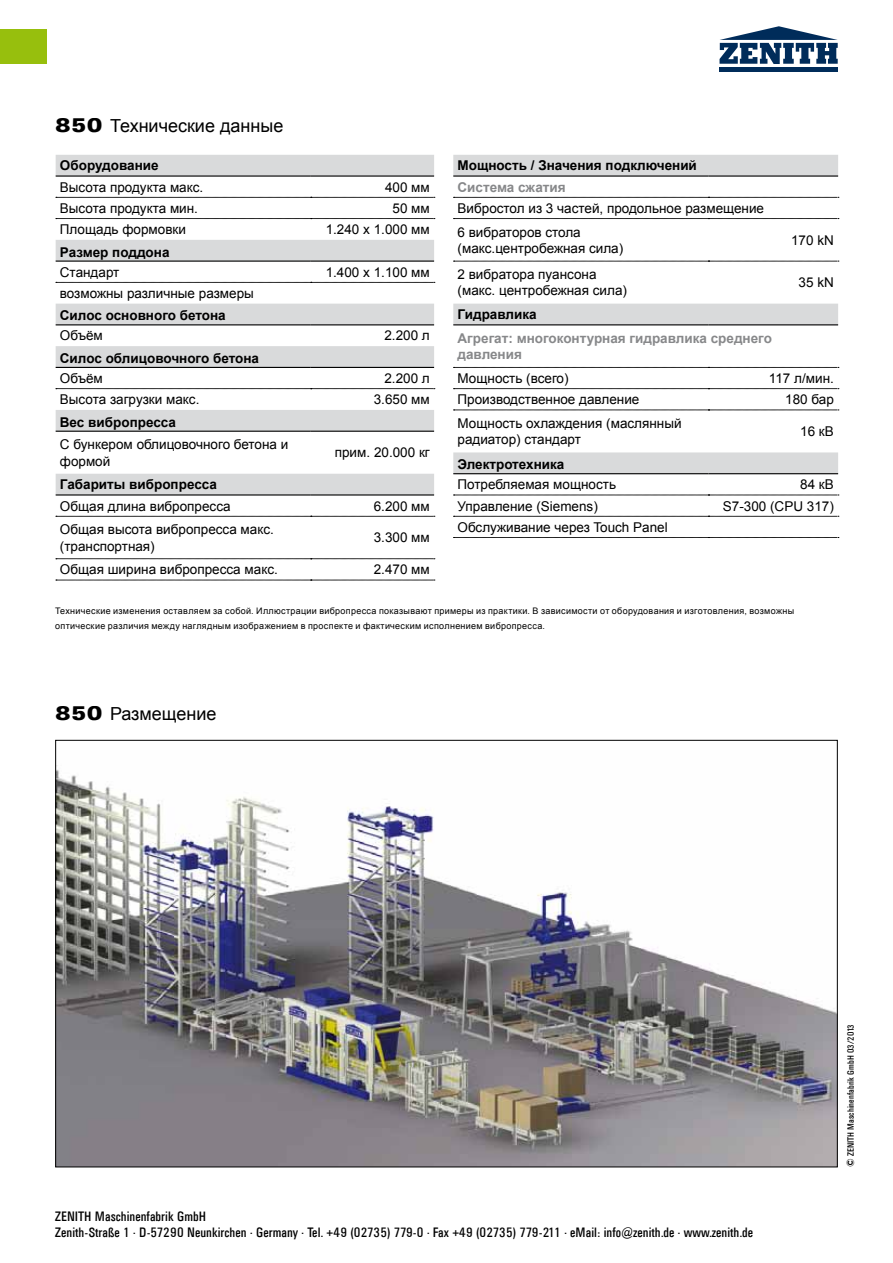
<style>
.page{position:relative;width:893px;height:1263px;background:#fff}
.page>*{position:absolute;margin:0;border:0;box-sizing:border-box;transform-origin:0 0}
.t1{font:18px "Arial";color:#000}
.t2{font:13.5px/16.2px "Arial";color:#000}
.t3{font:700 13.5px "Arial";color:#000}
.t4{font:13.5px/16.2px "Univers Condensed BQ";color:#000}
.t5{font:700 13.5px/16.2px "Arial";color:#87888a}
.t6{font:9px/15px "Arial";letter-spacing:.035em;color:#000}
.t7{font:9px "Univers Condensed BQ";color:#000}
.s1{font-family:"Univers Extended BQ";font-weight:900;font-size:19.5px}
.s2{font-weight:700;font-size:10.5px}
</style>
<div class="page">
<div style="left:719px;top:67px;width:119px;height:5px;background:#002c5a"></div>
<svg style="left:719px;top:26px;width:119px;height:38px"></svg>
<div style="left:0;top:30px;width:47px;height:34px;background:#97bf0d"></div>
<img style="left:57px;top:770px;width:779px;height:395px">
<svg style="left:453px;top:155px;width:385px;height:318px"></svg>
<hr style="left:453px;top:324px;width:255px;height:1px;background:#000">
<hr style="left:708px;top:324px;width:130px;height:1px;background:#000">
<hr style="left:453px;top:473px;width:255px;height:1px;background:#000">
<hr style="left:708px;top:473px;width:130px;height:1px;background:#000">
<hr style="left:453px;top:175px;width:255px;height:2px;background:#000">
<hr style="left:708px;top:175px;width:130px;height:2px;background:#000">
<svg style="left:453px;top:367px;width:386px;height:1px"></svg>
<svg style="left:453px;top:388px;width:386px;height:1px"></svg>
<svg style="left:453px;top:410px;width:386px;height:1px"></svg>
<svg style="left:453px;top:495px;width:386px;height:1px"></svg>
<svg style="left:453px;top:516px;width:386px;height:1px"></svg>
<svg style="left:453px;top:537px;width:386px;height:1px"></svg>
<svg style="left:453px;top:261px;width:386px;height:1px"></svg>
<svg style="left:453px;top:197px;width:386px;height:1px"></svg>
<svg style="left:453px;top:218px;width:386px;height:1px"></svg>
<svg style="left:56px;top:155px;width:378px;height:339px"></svg>
<hr style="left:56px;top:175px;width:255px;height:2px;background:#000">
<hr style="left:311px;top:175px;width:123px;height:2px;background:#000">
<hr style="left:56px;top:261px;width:255px;height:1px;background:#000">
<hr style="left:311px;top:261px;width:123px;height:1px;background:#000">
<hr style="left:56px;top:324px;width:255px;height:1px;background:#000">
<hr style="left:311px;top:324px;width:123px;height:1px;background:#000">
<hr style="left:56px;top:367px;width:255px;height:1px;background:#000">
<hr style="left:311px;top:367px;width:123px;height:1px;background:#000">
<hr style="left:56px;top:431px;width:255px;height:1px;background:#000">
<hr style="left:311px;top:431px;width:123px;height:1px;background:#000">
<hr style="left:56px;top:494px;width:255px;height:1px;background:#000">
<hr style="left:311px;top:494px;width:123px;height:1px;background:#000">
<svg style="left:56px;top:197px;width:379px;height:1px"></svg>
<svg style="left:56px;top:218px;width:379px;height:1px"></svg>
<svg style="left:56px;top:282px;width:379px;height:1px"></svg>
<svg style="left:56px;top:388px;width:379px;height:1px"></svg>
<svg style="left:56px;top:516px;width:379px;height:1px"></svg>
<svg style="left:56px;top:558px;width:379px;height:1px"></svg>
<svg style="left:56px;top:580px;width:379px;height:1px"></svg>
<h1 class="t1" style="left:55px;top:114px;width:230px"><span class="s1">850</span> Технические данные</h1>
<p class="t3" style="left:60px;top:157px;width:100px">Оборудование</p>
<p class="t2" style="left:60px;top:179px;width:145px">Высота продукта макс.</p>
<p class="t2" style="left:385px;top:179px;width:46px">400 мм</p>
<p class="t2" style="left:60px;top:200px;width:140px">Высота продукта мин.</p>
<p class="t2" style="left:392px;top:200px;width:39px">50 мм</p>
<p class="t2" style="left:60px;top:221px;width:128px">Площадь формовки</p>
<p class="t2" style="left:326px;top:221px;width:106px">1.240 x 1.000 мм</p>
<p class="t3" style="left:60px;top:243px;width:111px">Размер поддона</p>
<p class="t2" style="left:60px;top:264px;width:61px">Стандарт</p>
<p class="t2" style="left:326px;top:264px;width:106px">1.400 x 1.100 мм</p>
<p class="t2" style="left:60px;top:285px;width:195px">возможны различные размеры</p>
<p class="t3" style="left:60px;top:307px;width:167px">Силос основного бетона</p>
<p class="t2" style="left:60px;top:328px;width:45px">Объём</p>
<p class="t2" style="left:384px;top:328px;width:47px">2.200 л</p>
<p class="t3" style="left:60px;top:349px;width:201px">Силос облицовочного бетона</p>
<p class="t2" style="left:60px;top:370px;width:45px">Объём</p>
<p class="t2" style="left:384px;top:370px;width:47px">2.200 л</p>
<p class="t2" style="left:60px;top:392px;width:141px">Высота загрузки макс.</p>
<p class="t2" style="left:374px;top:392px;width:58px">3.650 мм</p>
<p class="t3" style="left:60px;top:413px;width:118px">Вес вибропресса</p>
<p class="t2" style="left:60px;top:437px;width:230px">С бункером облицовочного бетона и формой</p>
<p class="t2" style="left:335px;top:445px;width:97px">прим. 20.000 кг</p>
<p class="t3" style="left:60px;top:475px;width:159px">Габариты вибропресса</p>
<p class="t2" style="left:60px;top:498px;width:172px">Общая длина вибропресса</p>
<p class="t2" style="left:374px;top:498px;width:58px">6.200 мм</p>
<p class="t2" style="left:60px;top:522px;width:216px">Общая высота вибропресса макс. (транспортная)</p>
<p class="t2" style="left:374px;top:530px;width:58px">3.300 мм</p>
<p class="t2" style="left:60px;top:562px;width:219px">Общая ширина вибропресса макс.</p>
<p class="t2" style="left:374px;top:562px;width:58px">2.470 мм</p>
<p class="t6" style="left:55px;top:603px;width:740px">Технические изменения оставляем за собой. Иллюстрации вибропресса показывают примеры из практики. В зависимости от оборудования и изготовления, возможны оптические различия между наглядным изображением в проспекте и фактическим исполнением вибропресса.</p>
<p class="t3" style="left:458px;top:157px;width:241px">Мощность / Значения подключений</p>
<p class="t5" style="left:458px;top:179px;width:110px">Система сжатия</p>
<p class="t2" style="left:458px;top:196px;width:308px;line-height:23.9px">Вибростол из 3 частей, продольное размещение<br>6 вибраторов стола</p>
<p class="t2" style="left:458px;top:240px;width:167px">(макс.центробежная сила)</p>
<p class="t2" style="left:791px;top:232px;width:44px">170 kN</p>
<p class="t2" style="left:458px;top:266px;width:171px">2 вибратора пуансона (макс. центробежная сила)</p>
<p class="t2" style="left:799px;top:275px;width:37px">35 kN</p>
<p class="t3" style="left:458px;top:305px;width:81px">Гидравлика</p>
<p class="t5" style="left:458px;top:330px;width:316px">Агрегат: многоконтурная гидравлика среднего давления</p>
<p class="t2" style="left:458px;top:370px;width:113px">Мощность (всего)</p>
<p class="t2" style="left:769px;top:370px;width:66px">117 л/мин.</p>
<p class="t2" style="left:458px;top:391px;width:183px">Производственное давление</p>
<p class="t2" style="left:785px;top:391px;width:50px">180 бар</p>
<p class="t2" style="left:458px;top:415px;width:226px">Мощность охлаждения (маслянный радиатор) стандарт</p>
<p class="t2" style="left:800px;top:423px;width:35px">16 кВ</p>
<p class="t3" style="left:458px;top:455px;width:108px">Электротехника</p>
<p class="t2" style="left:458px;top:477px;width:160px">Потребляемая мощность</p>
<p class="t2" style="left:800px;top:477px;width:35px">84 кВ</p>
<p class="t2" style="left:458px;top:498px;width:142px">Управление (Siemens)</p>
<p class="t2" style="left:723px;top:498px;width:113px">S7-300 (CPU 317)</p>
<p class="t2" style="left:458px;top:519px;width:212px">Обслуживание через Touch Panel</p>
<h1 class="t1" style="left:55px;top:701px;width:163px"><span class="s1">850</span> Размещение</h1>
<p class="t4" style="left:55px;top:1209px;width:699px">ZENITH Maschinenfabrik GmbH<br>Zenith-Straße 1 . D-57290 Neunkirchen . Germany . Tel. +49 (02735) 779-0 . Fax +49 (02735) 779-211 . eMail: info@zenith.de . www.zenith.de</p>
<p class="t7" style="left:846px;top:1167px;width:144px;rotate:-90deg"><span class="s2">©</span> Zenith Maschinenfabrik GmbH 03/2013</p>
</div>
